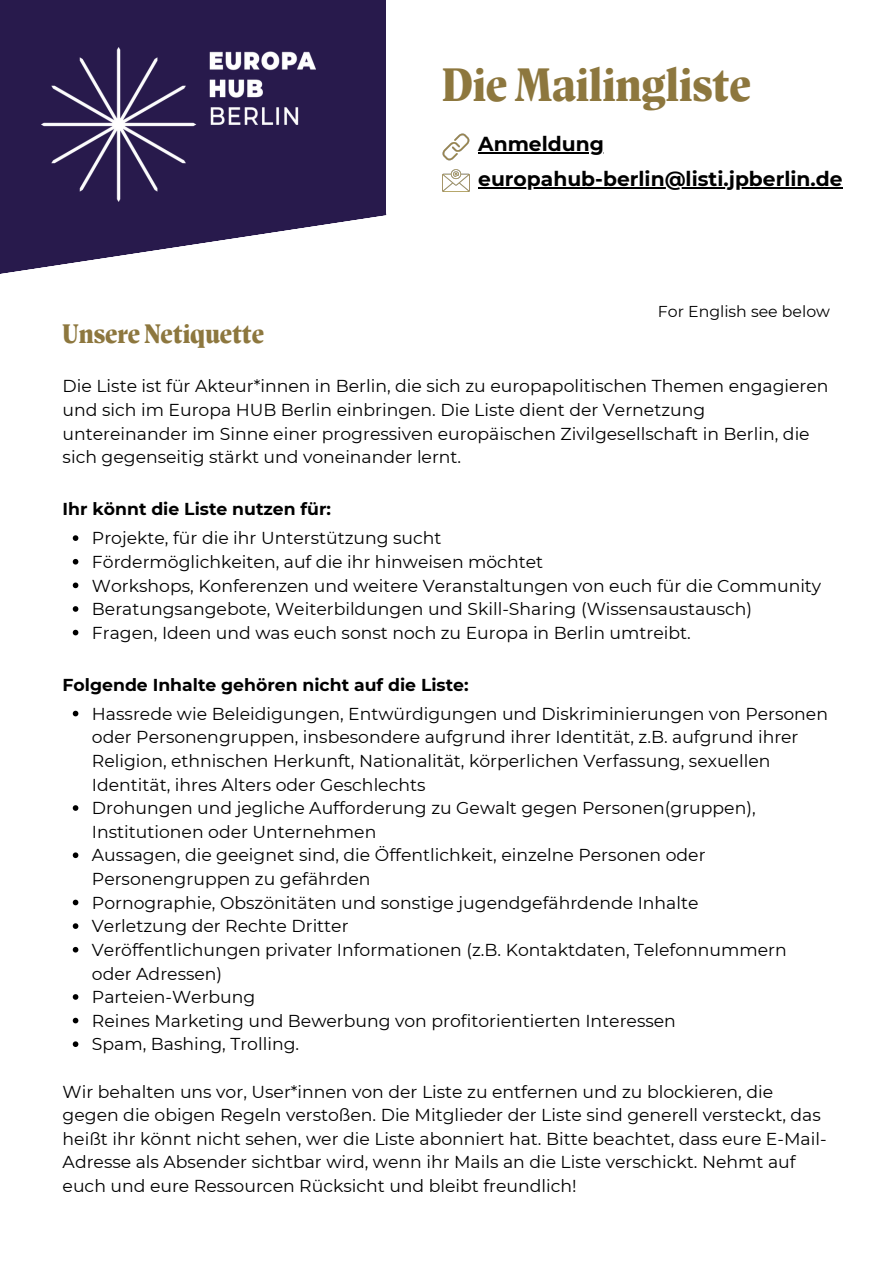
<style>
.page{position:relative;width:893px;height:1264px;background:#fff}
.page>*{position:absolute;margin:0;border:0;box-sizing:border-box;transform-origin:0 0}
.t1{font:800 47.25px "Antonia H1";color:#8d773e}
.t2{font:800 27px "Antonia H1";color:#8d773e}
.t3{font:700 20.25px "Montserrat";color:#000}
.t4{font:17.25px/23.5px "Montserrat";color:#000}
.t5{font:700 17.25px "Montserrat";color:#000}
.t6{font:15.75px "Montserrat";color:#000}
</style>
<div class="page">
<div style="left:0;top:0;width:385px;height:211px;background:#281a4c"></div>
<svg style="left:0;top:118px;width:386px;height:156px;fill:#281a4c"></svg>
<img style="left:41px;top:47px;width:274px;height:155px">
<svg style="left:73px;top:535px;width:5px;height:6px"></svg>
<svg style="left:73px;top:559px;width:5px;height:5px"></svg>
<svg style="left:73px;top:582px;width:5px;height:6px"></svg>
<svg style="left:73px;top:606px;width:5px;height:5px"></svg>
<svg style="left:73px;top:629px;width:5px;height:6px"></svg>
<svg style="left:73px;top:710px;width:5px;height:6px"></svg>
<svg style="left:73px;top:805px;width:5px;height:5px"></svg>
<svg style="left:73px;top:852px;width:5px;height:6px"></svg>
<svg style="left:73px;top:899px;width:5px;height:6px"></svg>
<svg style="left:73px;top:923px;width:5px;height:5px"></svg>
<svg style="left:73px;top:946px;width:5px;height:6px"></svg>
<svg style="left:73px;top:994px;width:5px;height:5px"></svg>
<svg style="left:73px;top:1017px;width:5px;height:6px"></svg>
<svg style="left:73px;top:1041px;width:5px;height:5px"></svg>
<img style="left:442px;top:169px;width:27px;height:23px">
<img style="left:442px;top:133px;width:27px;height:27px">
<hr style="left:478px;top:152px;width:126px;height:1px;background:#000">
<hr style="left:478px;top:187px;width:364px;height:1px;background:#000">
<p class="t1" style="left:442px;top:65px;width:310px">DieMailingliste</p>
<p class="t3" style="left:478px;top:131px;width:127px">Anmeldung</p>
<p class="t3" style="left:478px;top:166px;width:366px">europahub-berlin@listi.jpberlin.de</p>
<p class="t2" style="left:63px;top:323px;width:203px">Unsere Netiquette</p>
<p class="t6" style="left:657px;top:302px;width:174px">For English see below</p>
<p class="t4" style="left:63px;top:374px;width:767px">Die Liste ist für Akteur*innen in Berlin, die sich zu europapolitischen Themen engagieren und sich im Europa HUB Berlin einbringen. Die Liste dient der Vernetzung untereinander im Sinne einer progressiven europäischen Zivilgesellschaft in Berlin, die sich gegenseitig stärkt und voneinander lernt.</p>
<p class="t5" style="left:63px;top:498px;width:270px">Ihr könnt die Liste nutzen für:</p>
<p class="t4" style="left:92px;top:526px;width:351px">Projekte, für die ihr Unterstützung sucht</p>
<p class="t4" style="left:92px;top:550px;width:452px">Fördermöglichkeiten, auf die ihr hinweisen möchtet</p>
<p class="t4" style="left:92px;top:573px;width:730px">Workshops, Konferenzen und weitere Veranstaltungen von euch für die Community</p>
<p class="t4" style="left:92px;top:597px;width:661px">Beratungsangebote, Weiterbildungen und Skill-Sharing (Wissensaustausch)</p>
<p class="t4" style="left:92px;top:621px;width:600px">Fragen, Ideen und was euch sonst noch zu Europa in Berlin umtreibt.</p>
<p class="t5" style="left:63px;top:673px;width:407px">Folgende Inhalte gehören nicht auf die Liste:</p>
<p class="t4" style="left:92px;top:701px;width:737px">Hassrede wie Beleidigungen, Entwürdigungen und Diskriminierungen von Personen oder Personengruppen, insbesondere aufgrund ihrer Identität, z.B. aufgrund ihrer Religion, ethnischen Herkunft, Nationalität, körperlichen Verfassung, sexuellen Identität, ihres Alters oder Geschlechts</p>
<p class="t4" style="left:92px;top:796px;width:665px">Drohungen und jegliche Aufforderung zu Gewalt gegen Personen(gruppen),<br>Institutionen oder Unternehmen</p>
<p class="t4" style="left:92px;top:843px;width:615px">Aussagen, die geeignet sind, die Öffentlichkeit, einzelne Personen oder<br>Personengruppen zu gefährden</p>
<p class="t4" style="left:92px;top:890px;width:608px">Pornographie, Obszönitäten und sonstige jugendgefährdende Inhalte</p>
<p class="t4" style="left:92px;top:914px;width:258px">Verletzung der Rechte Dritter</p>
<p class="t4" style="left:92px;top:937px;width:696px">Veröffentlichungen privater Informationen (z.B. Kontaktdaten, Telefonnummern oder Adressen)</p>
<p class="t4" style="left:92px;top:985px;width:165px">Parteien-Werbung</p>
<p class="t4" style="left:92px;top:1008px;width:585px">Reines Marketing und Bewerbung von profitorientierten Interessen</p>
<p class="t4" style="left:92px;top:1032px;width:209px">Spam, Bashing, Trolling.</p>
<p class="t4" style="left:63px;top:1079px;width:765px">Wir behalten uns vor, User*innen von der Liste zu entfernen und zu blockieren, die gegen die obigen Regeln verstoßen. Die Mitglieder der Liste sind generell versteckt, das heißt ihr könnt nicht sehen, wer die Liste abonniert hat. Bitte beachtet, dass eure E-Mail-Adresse als Absender sichtbar wird, wenn ihr Mails an die Liste verschickt. Nehmt auf euch und eure Ressourcen Rücksicht und bleibt freundlich!</p>
</div>
